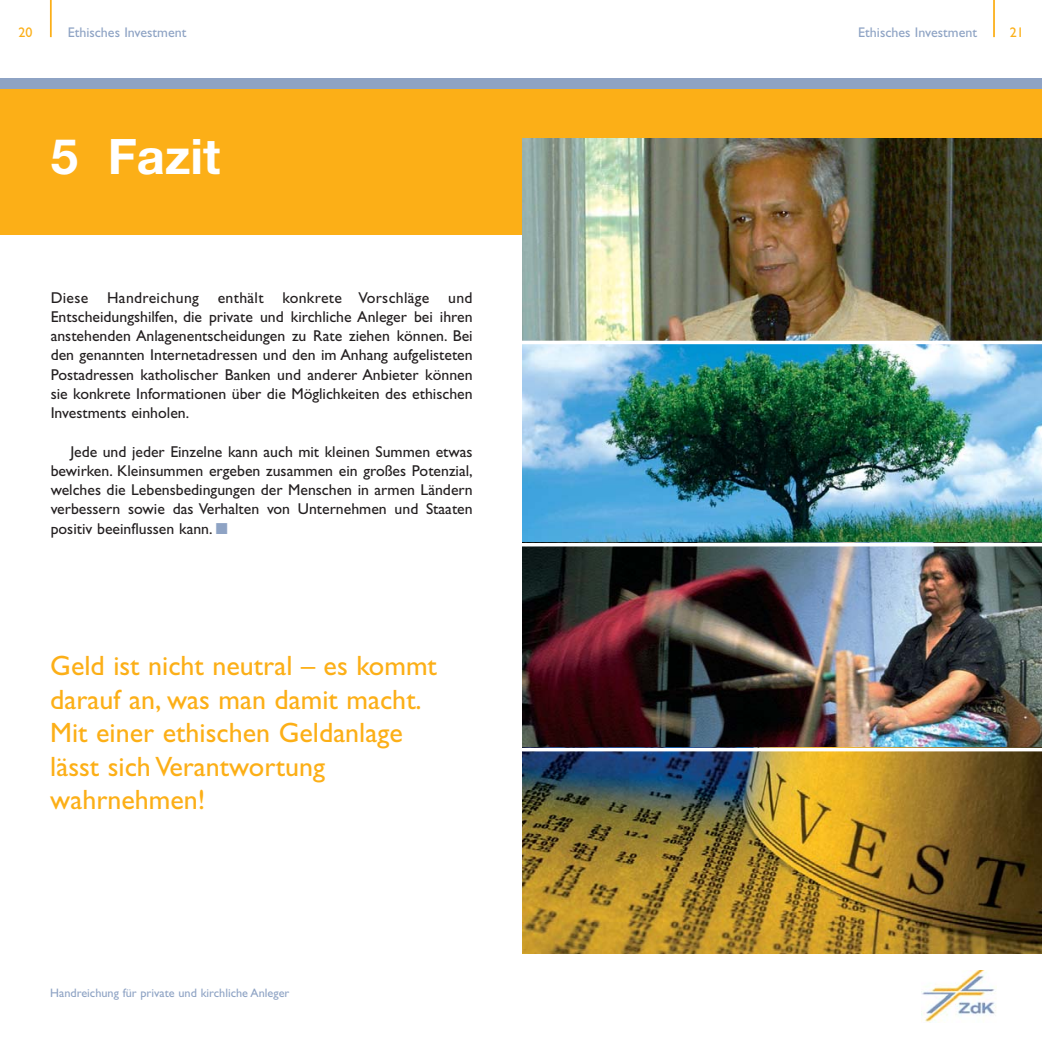
<style>
.page{position:relative;width:1042px;height:1043px;background:#fff}
.page>*{position:absolute;margin:0;border:0;box-sizing:border-box;transform-origin:0 0}
.t1{font:700 49px "Helvetica Neue";color:#fff}
.t2{font:28px/33.6px "Gill Sans";color:#fcaf17}
.t3{font:15.75px/19.2px "Gill Sans";color:#231f20;text-align:justify}
.t4{font:14px "Gill Sans";color:#8ea3c4}
.t5{font:14px "Gill Sans";color:#fcaf17}
.t6{font:12.25px "Gill Sans";color:#8ea3c4}
.s1{color:#8ea3c4}
</style>
<div class="page">
<img style="left:0;top:0;width:1041px;height:1023px">
<p class="t5" style="left:18px;top:27px;width:15px">20</p>
<p class="t4" style="left:68px;top:27px;width:120px">Ethisches Investment</p>
<p class="t4" style="left:858px;top:27px;width:120px">Ethisches Investment</p>
<p class="t5" style="left:1009px;top:27px;width:15px">21</p>
<h1 class="t1" style="left:51px;top:139px;width:171px">5 Fazit</h1>
<p class="t3" style="left:51px;top:289px;width:423px">Diese Handreichung enthält konkrete Vorschläge und Entscheidungshilfen, die private und kirchliche Anleger bei ihren anstehenden Anlagenentscheidungen zu Rate ziehen können. Bei den genannten Internetadressen und den im Anhang aufgelisteten Postadressen katholischer Banken und anderer Anbieter können sie konkrete Informationen über die Möglichkeiten des ethischen Investments einholen.</p>
<p class="t3" style="left:51px;top:443px;width:423px;text-indent:20px">Jede und jeder Einzelne kann auch mit kleinen Summen etwas bewirken. Kleinsummen ergeben zusammen ein großes Potenzial, welches die Lebensbedingungen der Menschen in armen Ländern verbessern sowie das Verhalten von Unternehmen und Staaten positiv beeinflussen kann. <span class="s1">■</span></p>
<h2 class="t2" style="left:50px;top:652px;width:388px">Geld ist nicht neutral – es kommt darauf an, was man damit macht.<br>Mit einer ethischen Geldanlage lässt sich Verantwortung wahrnehmen!</h2>
<p class="t6" style="left:50px;top:988px;width:240px">Handreichung für private und kirchliche Anleger</p>
</div>
